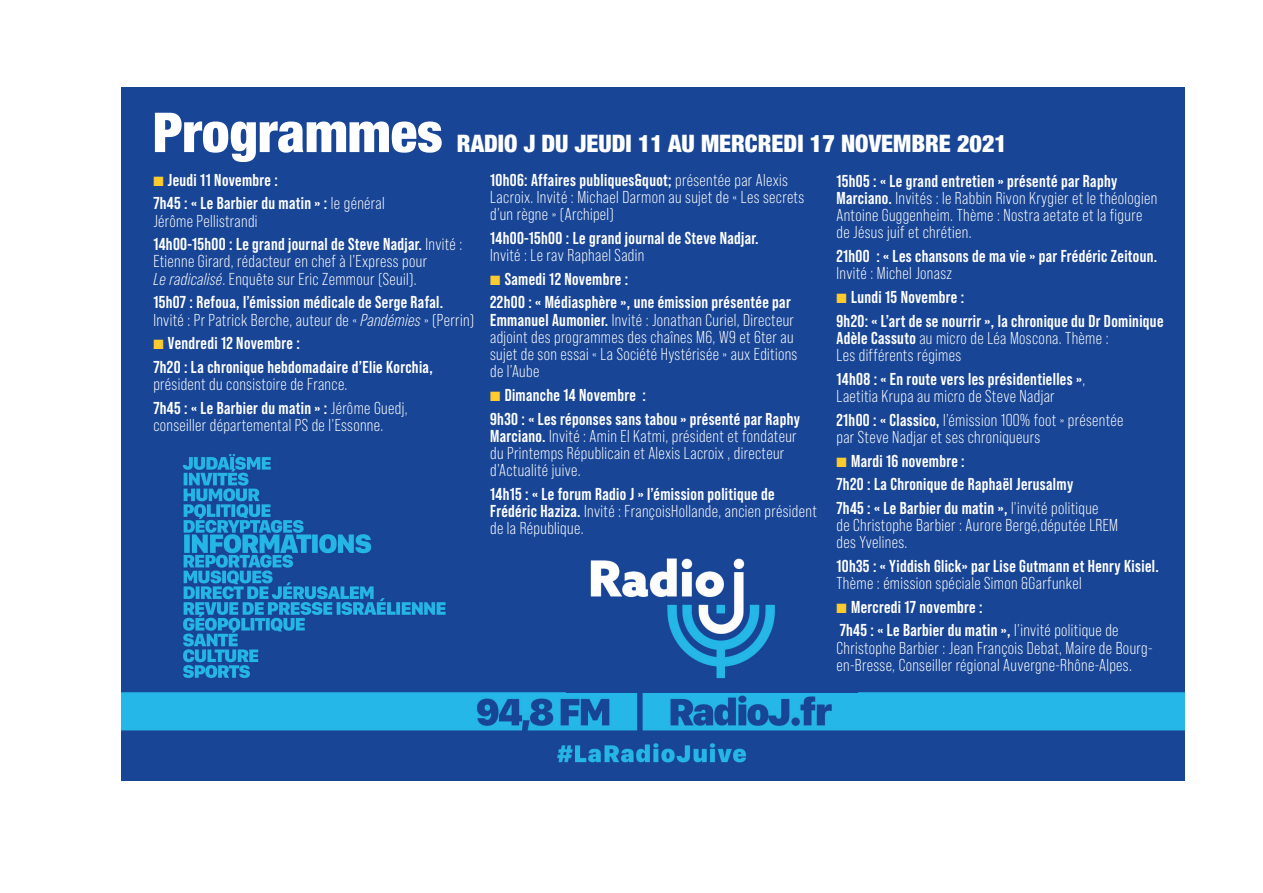
<style>
.page{position:relative;width:1263px;height:893px;background:#fff}
.page>*{position:absolute;margin:0;border:0;box-sizing:border-box;transform-origin:0 0}
.t1{font:900 condensed 55.05px "Helvetica Neue";color:#fff}
.t2{font:900 condensed 24px "Helvetica Neue";color:#fff}
.t3{font:17.25px/17.2px "Bebas Neue Pro";letter-spacing:.02em;color:#fff}
.t4{font:700 17.25px/23.7px "Bebas Neue Pro";letter-spacing:.02em;color:#fff}
.s1{font-weight:700}
.s2{color:#fecb2f}
.s3{font-weight:400}
.s4{font-style:italic}
.s5{font-weight:400;font-style:italic}
</style>
<div class="page">
<img style="left:121px;top:106px;width:1063px;height:674px">
<img style="left:567px;top:501px;width:291px;height:191px">
<img style="left:179px;top:352px;width:335px;height:329px">
<div style="left:487px;top:453px;width:51px;height:226px;background:#184596"></div>
<div style="left:121px;top:87px;width:1063px;height:19px;background:#184596"></div>
<h1 class="t1" style="left:153px;top:87px;width:291px">Programmes</h1>
<h2 class="t2" style="left:457px;top:124px;width:552px">RADIO J DU JEUDI 11 AU MERCREDI 17 NOVEMBRE 2021</h2>
<p class="t3" style="left:490px;top:171px;width:316px"><span class="s1">10h06: Affaires publiques&amp;quot;</span> présentée par Alexis<br>Lacroix. Invité : Michael Darmon au sujet de « Les secrets d’un règne » (Archipel)</p>
<p class="t4" style="left:490px;top:226px;width:270px">14h00-15h00 : Le grand journal de Steve Nadjar.</p>
<p class="t3" style="left:490px;top:246px;width:156px">Invité : Le rav Raphael Sadin</p>
<p class="t4" style="left:490px;top:267px;width:302px"><span class="s2">■</span> Samedi 12 Novembre :<br>22h00 : « Médiasphère », une émission présentée par</p>
<p class="t3" style="left:490px;top:311px;width:309px"><span class="s1">Emmanuel Aumonier.</span> Invité : Jonathan Curiel, Directeur adjoint des programmes des chaînes M6, W9 et 6ter au sujet de son essai « La Société Hystérisée » aux Editions de l’Aube</p>
<p class="t4" style="left:490px;top:383px;width:311px"><span class="s2">■</span> Dimanche 14 Novembre :<br>9h30 : « Les réponses sans tabou » présenté par Raphy</p>
<p class="t3" style="left:490px;top:427px;width:308px"><span class="s1">Marciano.</span> Invité : Amin El Katmi, président et fondateur du Printemps Républicain et Alexis Lacroix , directeur d’Actualité juive.</p>
<p class="t4" style="left:490px;top:485px;width:328px;line-height:17.2px">14h15 : « Le forum Radio J » l’émission politique de<br>Frédéric Haziza. <span class="s3">Invité : FrançoisHollande, ancien président de la République.</span></p>
<p class="t4" style="left:153px;top:168px;width:233px"><span class="s2">■</span> Jeudi 11 Novembre :<br>7h45 : « Le Barbier du matin » : <span class="s3">le général</span></p>
<p class="t4" style="left:153px;top:208px;width:310px"><span class="s3">Jérôme Pellistrandi<br></span>14h00-15h00 : Le grand journal de Steve Nadjar. <span class="s3">Invité :</span></p>
<p class="t3" style="left:153px;top:253px;width:275px">Etienne Girard, rédacteur en chef à l’Express pour<br><span class="s4">Le radicalisé</span>. Enquête sur Eric Zemmour (Seuil).</p>
<p class="t4" style="left:153px;top:293px;width:322px;line-height:17.2px">15h07 : Refoua, l’émission médicale de Serge Rafal.<br><span class="s3">Invité : Pr Patrick Berche, auteur de «</span> <span class="s5">Pandémies</span> <span class="s3">» (Perrin)</span></p>
<p class="t4" style="left:153px;top:331px;width:281px"><span class="s2">■</span> Vendredi 12 Novembre :<br>7h20 : La chronique hebdomadaire d’Elie Korchia,</p>
<p class="t3" style="left:153px;top:372px;width:256px;line-height:23.7px">président du consistoire de France.<br><span class="s1">7h45 : « Le Barbier du matin » :</span> Jérôme Guedj,</p>
<p class="t3" style="left:153px;top:416px;width:231px">conseiller départemental PS de l’Essonne.</p>
<p class="t3" style="left:836px;top:172px;width:322px"><span class="s1">15h05 : « Le grand entretien » présenté par Raphy Marciano.</span> Invités : le Rabbin Rivon Krygier et le théologien Antoine Guggenheim. Thème : Nostra aetate et la figure de Jésus juif et chrétien.</p>
<p class="t4" style="left:836px;top:244px;width:322px">21h00 : « Les chansons de ma vie » par Frédéric Zeitoun.</p>
<p class="t3" style="left:836px;top:265px;width:117px">Invité : Michel Jonasz</p>
<p class="t4" style="left:836px;top:285px;width:328px"><span class="s2">■</span> Lundi 15 Novembre :<br>9h20: « L’art de se nourrir », la chronique du Dr Dominique</p>
<p class="t3" style="left:836px;top:329px;width:273px"><span class="s1">Adèle Cassuto</span> au micro de Léa Moscona. Thème :<br>Les différents régimes</p>
<p class="t4" style="left:836px;top:370px;width:250px;line-height:17.2px">14h08 : « En route vers les présidentielles »<span class="s3">,<br>Laetitia Krupa au micro de Steve Nadjar</span></p>
<p class="t3" style="left:836px;top:411px;width:289px"><span class="s1">21h00 : « Classico,</span> l’émission 100% foot » présentée par Steve Nadjar et ses chroniqueurs</p>
<p class="t4" style="left:836px;top:448px;width:264px"><span class="s2">■</span> Mardi 16 novembre :<br>7h20 : La Chronique de Raphaël Jerusalmy<br>7h45 : « Le Barbier du matin », <span class="s3">l’invité politique</span></p>
<p class="t3" style="left:836px;top:516px;width:283px">de Christophe Barbier : Aurore Bergé,députée LREM des Yvelines.</p>
<p class="t4" style="left:836px;top:554px;width:324px">10h35 : « Yiddish Glick» par Lise Gutmann et Henry Kisiel.</p>
<p class="t3" style="left:836px;top:575px;width:247px">Thème : émission spéciale Simon &amp;Garfunkel</p>
<p class="t4" style="left:836px;top:595px;width:284px"><span class="s2">■</span> Mercredi 17 novembre :<br>7h45 : « Le Barbier du matin », <span class="s3">l’invité politique de</span></p>
<p class="t3" style="left:836px;top:639px;width:318px">Christophe Barbier : Jean François Debat, Maire de Bourg&shy;en-Bresse, Conseiller régional Auvergne-Rhône-Alpes.</p>
</div>
